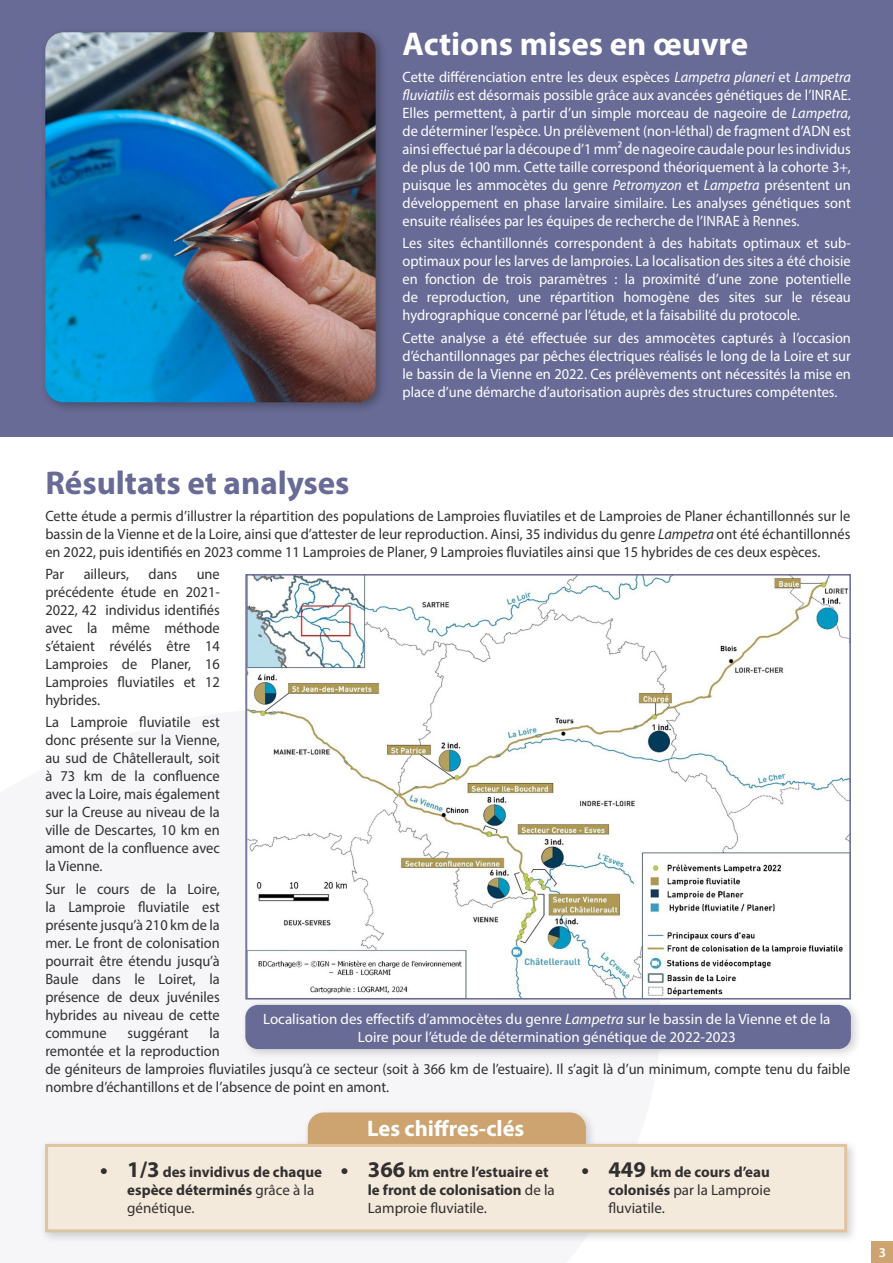
<style>
.page{position:relative;width:893px;height:1263px;background:#fff}
.page>*{position:absolute;margin:0;border:0;box-sizing:border-box;transform-origin:0 0}
.Rubrique{font:700 33px "Myriad Pro";color:#676b95}
.Rubrique-2{font:700 33px "Myriad Pro";color:#fff}
.Box{font:700 22.5px "Myriad Pro";color:#fff}
.TexteREX{font:15px/18px "Myriad Pro";color:#fff;text-align:justify;scale:.96 1}
.Texte{font:15px/18px "Myriad Pro";color:#312f30;text-align:justify;scale:.96 1}
.TexteREX-2{font:15px/18px "Myriad Pro";color:#fff;text-align:center}
.t1{font:700 15px/18px "Myriad Pro";color:#312f30}
.Texte-2{font:15px/18px "Myriad Pro";color:#312f30;text-align:justify}
.t2{font:600 13.5px "Myriad Pro";color:#fff}
.s1{font-style:italic}
.s2{font-size:22.5px}
.s3{font-weight:400}
.s4{font-weight:700;font-size:22.5px}
.s5{font-weight:700}
</style>
<div class="page">
<div style="left:0;top:0;width:893px;height:437px;background:#676b95"></div>
<div style="left:40px;top:27px;width:347px;height:387px;background:#231f20;opacity:.4"></div>
<img style="left:45px;top:32px;width:331px;height:370px">
<img style="left:248px;top:577px;width:600px;height:419px">
<div style="left:245px;top:574px;width:606px;height:425px;border:2px solid #676b95"></div>
<div style="left:240px;top:999px;width:622px;height:61px;background:#231f20;opacity:.2"></div>
<div style="left:245px;top:1005px;width:606px;height:44px;background:#676b95;border-radius:13px"></div>
<div style="left:40px;top:1107px;width:818px;height:136px;background:#231f20;opacity:.2"></div>
<div style="left:308px;top:1112px;width:278px;height:32px;background:#cda470"></div>
<div style="left:45px;top:1144px;width:802px;height:88px;background:#f4eadb;border:3px solid #dfc4a1"></div>
<div style="left:872px;top:1242px;width:21px;height:21px;background:#cda470"></div>
<p class="Rubrique-2" style="left:403px;top:22px;width:347px">Actions mises en œuvre</p>
<p class="TexteREX" style="left:403px;top:68px;width:469px">Cette différenciation entre les deux espèces <span class="s1">Lampetra planeri</span> et <span class="s1">Lampetra fluviatilis</span> est désormais possible grâce aux avancées génétiques de l’INRAE.<br>Elles permettent, à partir d’un simple morceau de nageoire de <span class="s1">Lampetra</span>, de déterminer l’espèce. Un prélèvement (non-léthal) de fragment d’ADN est ainsi effectué par la découpe d’1 mm² de nageoire caudale pour les individus de plus de 100 mm. Cette taille correspond théoriquement à la cohorte 3+, puisque les ammocètes du genre <span class="s1">Petromyzon</span> et <span class="s1">Lampetra</span> présentent un développement en phase larvaire similaire. Les analyses génétiques sont ensuite réalisées par les équipes de recherche de l’INRAE à Rennes.</p>
<p class="TexteREX" style="left:403px;top:234px;width:468px">Les sites échantillonnés correspondent à des habitats optimaux et sub&shy;optimaux pour les larves de lamproies. La localisation des sites a été choisie en fonction de trois paramètres : la proximité d’une zone potentielle de reproduction, une répartition homogène des sites sur le réseau hydrographique concerné par l’étude, et la faisabilité du protocole.</p>
<p class="TexteREX" style="left:403px;top:328px;width:469px">Cette analyse a été effectuée sur des ammocètes capturés à l’occasion d’échantillonnages par pêches électriques réalisés le long de la Loire et sur le bassin de la Vienne en 2022. Ces prélèvements ont nécessités la mise en place d’une démarche d’autorisation auprès des structures compétentes.</p>
<p class="Rubrique" style="left:45px;top:461px;width:306px">Résultats et analyses</p>
<p class="Texte" style="left:45px;top:507px;width:840px">Cette étude a permis d’illustrer la répartition des populations de Lamproies fluviatiles et de Lamproies de Planer échantillonnés sur le bassin de la Vienne et de la Loire, ainsi que d’attester de leur reproduction. Ainsi, 35 individus du genre <span class="s1">Lampetra</span> ont été échantillonnés en 2022, puis identifiés en 2023 comme 11 Lamproies de Planer, 9 Lamproies fluviatiles ainsi que 15 hybrides de ces deux espèces.</p>
<p class="Texte" style="left:45px;top:565px;width:21px">Par</p>
<p class="Texte" style="left:84px;top:565px;width:49px">ailleurs,</p>
<p class="Texte" style="left:149px;top:565px;width:31px">dans</p>
<p class="Texte" style="left:45px;top:565px;width:183px;text-indent:151px">une précédente étude en 2021- 2022, 42 individus identifiés avec la même méthode s’étaient révélés être 14<br>Lamproies de Planer, 16<br>Lamproies fluviatiles et 12 hybrides.</p>
<p class="Texte" style="left:45px;top:713px;width:183px">La Lamproie fluviatile est donc présente sur la Vienne, au sud de Châtellerault, soit à 73 km de la confluence avec la Loire, mais également sur la Creuse au niveau de la ville de Descartes, 10 km en amont de la confluence avec la Vienne.</p>
<p class="Texte" style="left:45px;top:879px;width:183px">Sur le cours de la Loire, la Lamproie fluviatile est présente jusqu’à 210 km de la mer. Le front de colonisation pourrait être étendu jusqu’à Baule dans le Loiret, la présence de deux juvéniles hybrides au niveau de cette commune</p>
<p class="TexteREX-2" style="left:263px;top:1009px;width:569px">Localisation des effectifs d’ammocètes du genre <span class="s1">Lampetra</span> sur le bassin de la Vienne et de la<br>Loire pour l’étude de détermination génétique de 2022-2023</p>
<p class="Texte" style="left:45px;top:1023px;width:840px;text-align:left;text-indent:164px">la<br>remontée et la reproduction<br>de géniteurs de lamproies fluviatiles jusqu’à ce secteur (soit à 366 km de l’estuaire). Il s’agit là d’un minimum, compte tenu du faible nombre d’échantillons et de l’absence de point en amont.</p>
<p class="Texte" style="left:128px;top:1023px;width:65px">suggérant</p>
<p class="Box" style="left:367px;top:1114px;width:159px">Les chiffres-clés</p>
<p class="t1" style="left:127px;top:1162px;width:196px;text-indent:-27px"><span class="s2">• 1/3</span> des invidivus de chaque espèce déterminés <span class="s3">grâce à la génétique.</span></p>
<p class="t1" style="left:368px;top:1162px;width:188px;text-indent:-27px"><span class="s2">• 366</span> km entre l’estuaire et le front de colonisation <span class="s3">de la<br>Lamproie fluviatile.</span></p>
<p class="Texte-2" style="left:608px;top:1162px;width:164px;text-indent:-27px"><span class="s4">• 449</span> <span class="s5">km de cours d’eau colonisés</span> par la Lamproie fluviatile.</p>
<p class="t2" style="left:879px;top:1244px;width:9px">3</p>
</div>
